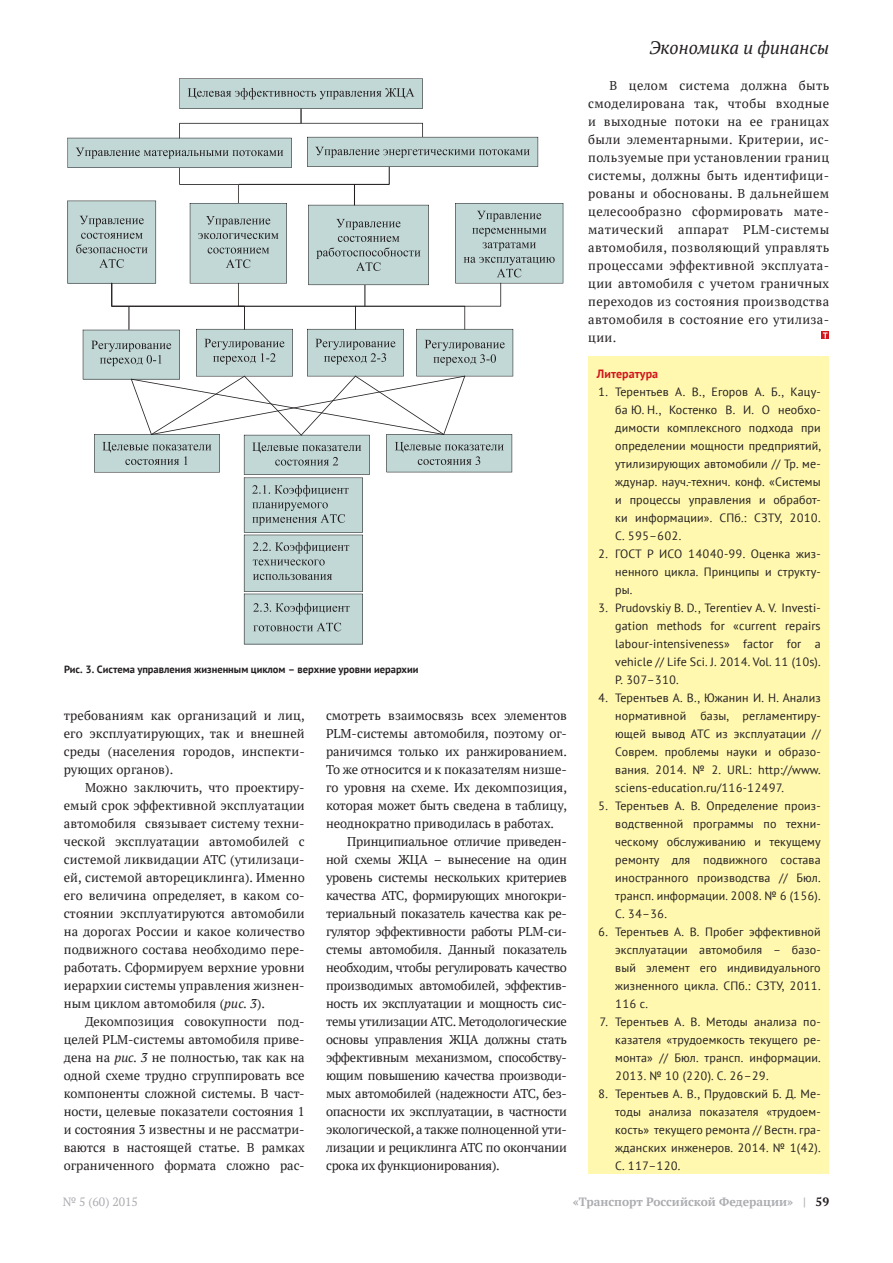
<style>
.page{position:relative;width:893px;height:1263px;background:#fff}
.page>*{position:absolute;margin:0;border:0;box-sizing:border-box;transform-origin:0 0}
.t1{font:italic 18px "PT Serif";color:#231f20}
.t2{font:12.75px/18px "PT Serif";color:#231f20;text-align:justify}
.t3{font:12px/18px "PT Sans";letter-spacing:.01em;color:#231f20;text-align:justify}
.t4{font:700 12px "PT Serif";color:#acadb1}
.t5{font:12px "PT Serif";color:#acadb1}
.t6{font:700 12px "PT Sans";letter-spacing:.01em;color:#d1161e}
.t7{font:700 10.5px "PT Sans";color:#231f20}
.s1{font-style:italic}
.s2{color:#231f20}
</style>
<div class="page">
<div style="left:588px;top:356px;width:241px;height:818px;background:#fff8ae"></div>
<svg style="left:68px;top:78px;width:495px;height:566px"></svg>
<div style="left:821px;top:331px;width:8px;height:8px;background:#d1161e"></div>
<svg style="left:823px;top:332px;width:5px;height:6px"></svg>
<p class="t7" style="left:64px;top:663px;width:356px">Рис. 3. Система управления жизненным циклом – верхние уровни иерархии</p>
<p class="t2" style="left:64px;top:706px;width:242px">требованиям как организаций и лиц, его эксплуатирующих, так и внешней среды (населения городов, инспекти&shy;рующих органов).</p>
<p class="t2" style="left:64px;top:778px;width:242px;text-indent:21px">Можно заключить, что проектиру&shy;емый срок эффективной эксплуатации автомобиля связывает систему техни&shy;ческой эксплуатации автомобилей с системой ликвидации АТС (утилизаци&shy;ей, системой авторециклинга). Именно его величина определяет, в каком со&shy;стоянии эксплуатируются автомобили на дорогах России и какое количество подвижного состава необходимо пере&shy;работать. Сформируем верхние уровни иерархии системы управления жизнен&shy;ным циклом автомобиля (<span class="s1">рис. 3</span>).</p>
<p class="t2" style="left:64px;top:1012px;width:242px;text-indent:21px">Декомпозиция совокупности под&shy;целей PLM-системы автомобиля приве&shy;дена на <span class="s1">рис. 3</span> не полностью, так как на одной схеме трудно сгруппировать все компоненты сложной системы. В част&shy;ности, целевые показатели состояния 1 и состояния 3 известны и не рассматри&shy;ваются в настоящей статье. В рамках ограниченного формата сложно рас-</p>
<p class="t2" style="left:326px;top:706px;width:242px">смотреть взаимосвязь всех элементов PLM-системы автомобиля, поэтому ог&shy;раничимся только их ранжированием.<br>То же относится и к показателям низше&shy;го уровня на схеме. Их декомпозиция, которая может быть сведена в таблицу, неоднократно приводилась в работах.</p>
<p class="t2" style="left:326px;top:832px;width:242px;text-indent:21px">Принципиальное отличие приведен&shy;ной схемы ЖЦА – вынесение на один уровень системы нескольких критериев качества АТС, формирующих многокри&shy;териальный показатель качества как ре&shy;гулятор эффективности работы PLM-си&shy;стемы автомобиля. Данный показатель необходим, чтобы регулировать качество производимых автомобилей, эффектив&shy;ность их эксплуатации и мощность сис&shy;темы утилизации АТС. Методологические основы управления ЖЦА должны стать эффективным механизмом, способству&shy;ющим повышению качества производи&shy;мых автомобилей (надежности АТС, без&shy;опасности их эксплуатации, в частности экологической, а также полноценной ути&shy;лизации и рециклинга АТС по окончании срока их функционирования).</p>
<h1 class="t1" style="left:649px;top:36px;width:181px">Экономика и финансы</h1>
<p class="t2" style="left:588px;top:76px;width:242px;text-indent:21px">В целом система должна быть смоделирована так, чтобы входные и выходные потоки на ее границах были элементарными. Критерии, ис&shy;пользуемые при установлении границ системы, должны быть идентифици&shy;рованы и обоснованы. В дальнейшем целесообразно сформировать мате&shy;матический аппарат PLM-системы автомобиля, позволяющий управлять процессами эффективной эксплуата&shy;ции автомобиля с учетом граничных переходов из состояния производства автомобиля в состояние его утилиза&shy;ции.</p>
<p class="t6" style="left:597px;top:366px;width:63px">Литература</p>
<p class="t3" style="left:615px;top:383px;width:207px;text-indent:-17px">1. Терентьев А. В., Егоров А. Б., Кацу&shy;ба Ю. Н., Костенко В. И. О необхо&shy;димости комплексного подхода при определении мощности предприятий, утилизирующих автомобили // Тр. ме&shy;ждунар. науч.-технич. конф. «Системы и процессы управления и обработ&shy;ки информации». СПб.: СЗТУ, 2010.<br>С. 595–602.</p>
<p class="t3" style="left:615px;top:545px;width:207px;text-indent:-17px">2. ГОСТ Р ИСО 14040-99. Оценка жиз&shy;ненного цикла. Принципы и структу&shy;ры.</p>
<p class="t3" style="left:615px;top:599px;width:207px;text-indent:-17px">3. Prudovskiy B. D., Terentiev A. V. Investi&shy;gation methods for «current repairs labour-intensiveness» factor for a vehicle // Life Sci. J. 2014. Vol. 11 (10s).<br>P. 307–310.</p>
<p class="t3" style="left:615px;top:689px;width:207px;text-indent:-17px">4. Терентьев А. В., Южанин И. Н. Анализ нормативной базы, регламентиру&shy;ющей вывод АТС из эксплуатации // Соврем. проблемы науки и образо&shy;вания. 2014. № 2. URL: http://www. sciens-education.ru/116-12497.</p>
<p class="t3" style="left:615px;top:797px;width:207px;text-indent:-17px">5. Терентьев А. В. Определение произ&shy;водственной программы по техни&shy;ческому обслуживанию и текущему ремонту для подвижного состава иностранного производства // Бюл. трансп. информации. 2008. № 6 (156).<br>С. 34–36.</p>
<p class="t3" style="left:615px;top:923px;width:207px;text-indent:-17px">6. Терентьев А. В. Пробег эффективной эксплуатации автомобиля – базо&shy;вый элемент его индивидуального жизненного цикла. СПб.: СЗТУ, 2011.<br>116 с.</p>
<p class="t3" style="left:615px;top:1013px;width:207px;text-indent:-16px">7. Терентьев А. В. Методы анализа по&shy;казателя «трудоемкость текущего ре&shy;монта» // Бюл. трансп. информации.<br>2013. № 10 (220). С. 26–29.</p>
<p class="t3" style="left:615px;top:1085px;width:207px;text-indent:-17px">8. Терентьев А. В., Прудовский Б. Д. Ме&shy;тоды анализа показателя «трудоем&shy;кость» текущего ремонта // Вестн. гра&shy;жданских инженеров. 2014. № 1(42).<br>С. 117–120.</p>
<p class="t5" style="left:63px;top:1194px;width:77px">№ 5 (60) 2015</p>
<p class="t4" style="left:573px;top:1194px;width:258px">«Транспорт Российской Федерации» | <span class="s2">59</span></p>
</div>
